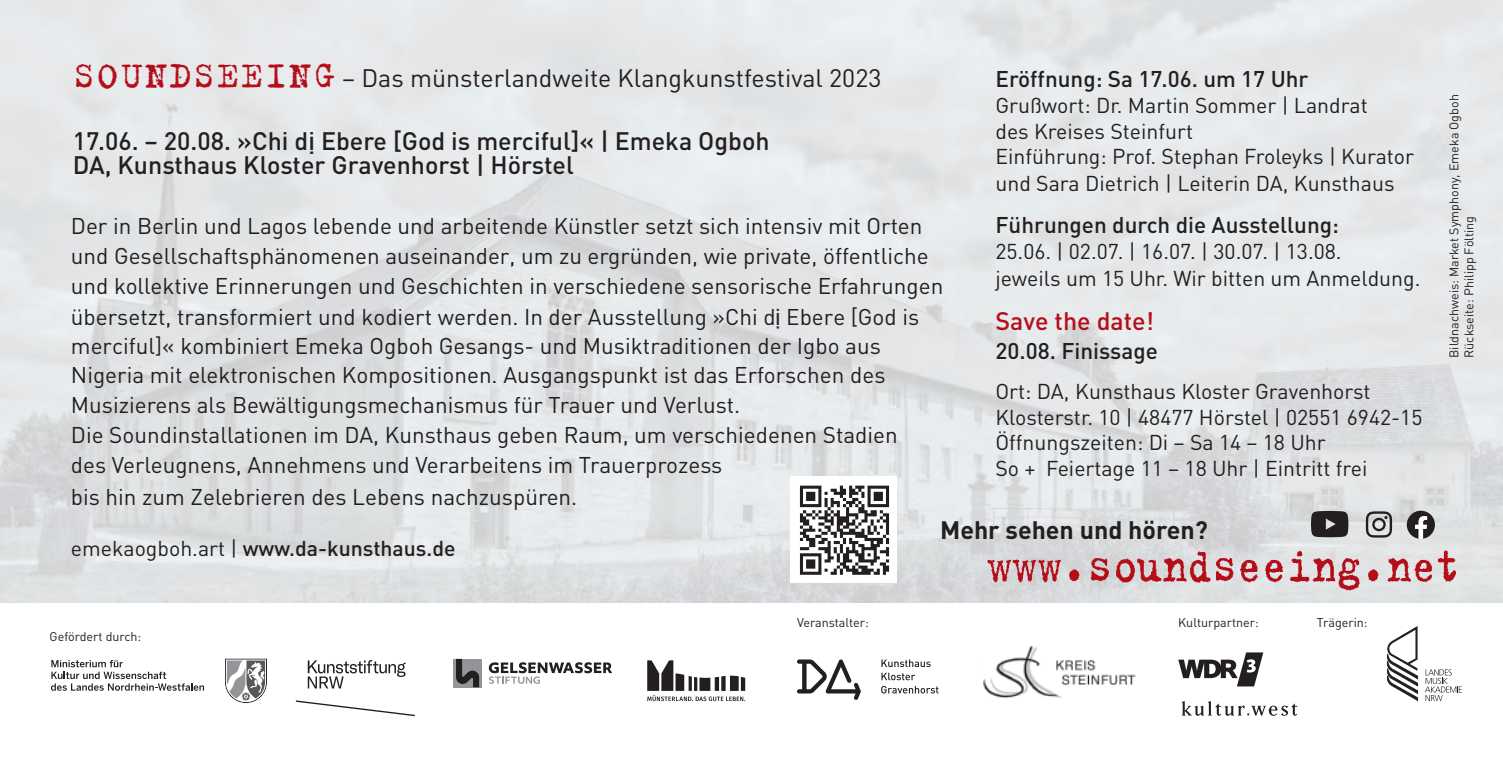
<style>
.page{position:relative;width:1503px;height:759px;background:#fff}
.page>*{position:absolute;margin:0;border:0;box-sizing:border-box;transform-origin:0 0}
.t1{font:500 25px/24px "DIN";color:#231f20}
.t2{font:25px "DIN";color:#231f20}
.t3{font:700 25px "DIN";color:#231f20}
.t4{font:500 25px "DIN";color:#b50e1a}
.t5{font:22.5px/29.8px "DIN";color:#231f20}
.t6{font:500 22.5px "DIN";color:#231f20}
.t7{font:21.25px/25.8px "DIN";color:#231f20}
.t8{font:500 21.25px "DIN";color:#231f20}
.t9{font:12.5px/15px "DIN";color:#231f20}
.s1{font-family:"Trixie";font-size:40px;color:#b50e1a}
.s2{font-family:"Arial";font-weight:400}
.s3{font-family:"Arial"}
.s4{font-weight:400}
</style>
<div class="page">
<svg style="left:225px;top:658px;width:42px;height:44px"></svg>
<svg style="left:51px;top:660px;width:153px;height:30px"></svg>
<svg style="left:296px;top:700px;width:119px;height:16px"></svg>
<svg style="left:308px;top:660px;width:97px;height:28px"></svg>
<svg style="left:647px;top:660px;width:98px;height:40px"></svg>
<div style="left:453px;top:658px;width:29px;height:29px;background:#939598"></div>
<svg style="left:456px;top:658px;width:23px;height:29px"></svg>
<svg style="left:489px;top:662px;width:123px;height:21px"></svg>
<svg style="left:1178px;top:652px;width:85px;height:34px"></svg>
<svg style="left:1181px;top:701px;width:116px;height:14px"></svg>
<svg style="left:1387px;top:626px;width:30px;height:74px"></svg>
<svg style="left:1425px;top:669px;width:36px;height:31px"></svg>
<svg style="left:797px;top:659px;width:63px;height:40px"></svg>
<svg style="left:881px;top:659px;width:49px;height:7px"></svg>
<svg style="left:881px;top:672px;width:57px;height:21px"></svg>
<img style="left:983px;top:646px;width:152px;height:53px">
<img style="left:0;top:0;width:1502px;height:602px">
<div style="left:790px;top:476px;width:107px;height:106px;background:#fff"></div>
<svg style="left:800px;top:485px;width:89px;height:89px"></svg>
<svg style="left:1406px;top:510px;width:28px;height:28px"></svg>
<svg style="left:1365px;top:511px;width:26px;height:26px"></svg>
<svg style="left:1310px;top:510px;width:38px;height:27px"></svg>
<img style="left:985px;top:547px;width:479px;height:44px">
<p class="t2" style="left:73px;top:70px;width:810px"><span class="s1">SOUNDSEEING</span> – Das münsterlandweite Klangkunstfestival 2023</p>
<p class="t1" style="left:73px;top:132px;width:698px">17.06. – 20.08. »Ch<span class="s2">i</span> d<span class="s2">ị</span> Ebere [God is merciful]« | Emeka Ogboh<br>DA, Kunsthaus Kloster Gravenhorst | Hörstel</p>
<p class="t5" style="left:71px;top:214px;width:874px">Der in Berlin und Lagos lebende und arbeitende Künstler setzt sich intensiv mit Orten und Gesellschaftsphänomenen auseinander, um zu ergründen, wie private, öffentliche und kollektive Erinnerungen und Geschichten in verschiedene sensorische Erfahrungen übersetzt, transformiert und kodiert werden. In der Ausstellung »Chi d<span class="s3">ị</span> Ebere [God is</p>
<p class="t5" style="left:71px;top:333px;width:828px">merciful]« kombiniert Emeka Ogboh Gesangs- und Musiktraditionen der Igbo aus Nigeria mit elektronischen Kompositionen. Ausgangspunkt ist das Erforschen des Musizierens als Bewältigungsmechanismus für Trauer und Verlust.<br>Die Soundinstallationen im DA, Kunsthaus geben Raum, um verschiedenen Stadien des Verleugnens, Annehmens und Verarbeitens im Trauerprozess</p>
<p class="t5" style="left:71px;top:484px;width:508px">bis hin zum Zelebrieren des Lebens nachzuspüren.</p>
<p class="t8" style="left:71px;top:540px;width:386px"><span class="s4">emekaogboh.art |</span> www.da-kunsthaus.de</p>
<p class="t6" style="left:995px;top:71px;width:314px">Eröffnung: Sa 17.06. um 17 Uhr</p>
<p class="t7" style="left:995px;top:95px;width:420px">Grußwort: Dr. Martin Sommer | Landrat<br>des Kreises Steinfurt<br>Einführung: Prof. Stephan Froleyks | Kurator und Sara Dietrich | Leiterin DA, Kunsthaus</p>
<p class="t6" style="left:995px;top:217px;width:345px">Führungen durch die Ausstellung:</p>
<p class="t7" style="left:995px;top:240px;width:426px;line-height:26.5px">25.06. | 02.07. | 16.07. | 30.07. | 13.08.<br>jeweils um 15 Uhr. Wir bitten um Anmeldung.</p>
<p class="t4" style="left:995px;top:312px;width:160px">Save the date!</p>
<p class="t6" style="left:995px;top:342px;width:164px">20.08. Finissage</p>
<p class="t7" style="left:995px;top:381px;width:428px">Ort: DA, Kunsthaus Kloster Gravenhorst Klosterstr. 10 | 48477 Hörstel | 02551 6942-15<br>Öffnungszeiten: Di – Sa 14 – 18 Uhr<br>So + Feiertage 11 – 18 Uhr | Eintritt frei</p>
<p class="t3" style="left:940px;top:520px;width:269px">Mehr sehen und hören?</p>
<p class="t9" style="left:50px;top:630px;width:93px">Gefördert durch:</p>
<p class="t9" style="left:797px;top:616px;width:73px">Veranstalter:</p>
<p class="t9" style="left:1178px;top:616px;width:82px">Kulturpartner:</p>
<p class="t9" style="left:1316px;top:616px;width:52px">Trägerin:</p>
<p class="t9" style="left:1447px;top:358px;width:265px;rotate:-90deg">Bildnachweis: Market Symphony, Emeka Ogboh<br>Rückseite: Philipp Fölting</p>
</div>
